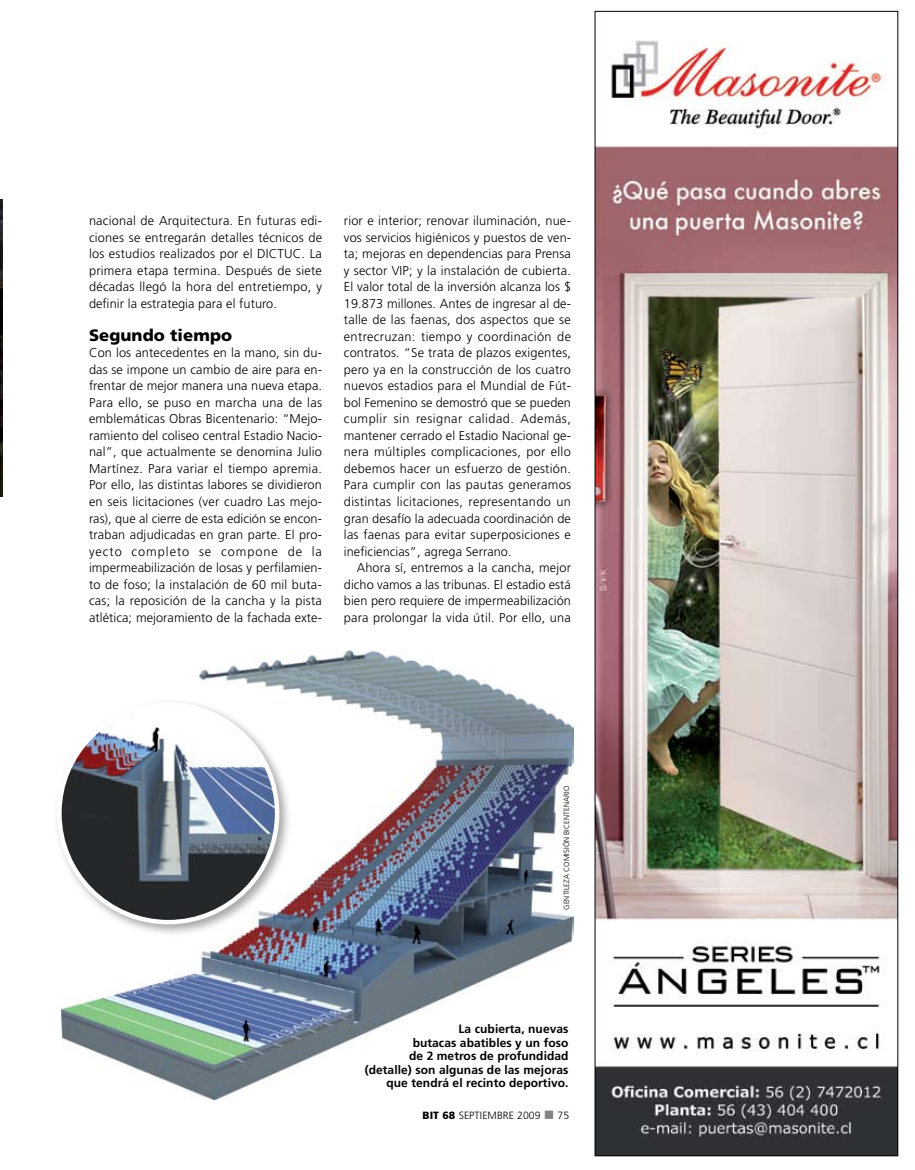
<style>
.page{position:relative;width:915px;height:1170px;background:#fff}
.page>*{position:absolute;margin:0;border:0;box-sizing:border-box;transform-origin:0 0}
.t1{font:900 16.5px "Frutiger";letter-spacing:.005em;color:#000}
.t2{font:300 12.75px/16.5px "Frutiger";letter-spacing:.015em;color:#000;text-align:justify}
.t3{font:700 12px/13.5px "Frutiger";letter-spacing:.005em;color:#000;text-align:right}
.t4{font:300 10.5px "Frutiger";letter-spacing:.005em;color:#000}
.t5{font:300 7.5px "Frutiger";letter-spacing:.005em;color:#000}
.s1{font-weight:900}
.s2{color:#808284}
</style>
<div class="page">
<img style="left:61px;top:650px;width:512px;height:448px">
<div style="left:52px;top:697px;width:240px;height:240px;background:#000;opacity:.35"></div>
<img style="left:59px;top:704px;width:218px;height:218px;border-radius:50%">
<img style="left:0;top:199px;width:3px;height:297px">
<img style="left:596px;top:40px;width:299px;height:1113px">
<p class="t2" style="left:89px;top:213px;width:234px">nacional de Arquitectura. En futuras edi&shy;ciones se entregarán detalles técnicos de los estudios realizados por el DICT</p>
<p class="t2" style="left:89px;top:246px;width:234px;text-indent:195px">UC. La primera etapa termina. Después de siete décadas llegó la hora del entretiempo, y definir la estrategia para el futuro.</p>
<p class="t1" style="left:89px;top:325px;width:145px">Segundo tiempo</p>
<p class="t2" style="left:89px;top:345px;width:234px">Con los antecedentes en la mano, sin du&shy;das se impone un cambio de aire para en&shy;frentar de mejor manera una nueva etapa.<br>Para ello, se puso en marcha una de las emblemáticas Obras Bicentenario: “Mejo&shy;ramiento del coliseo central Estadio Nacio&shy;nal”, que actualmente se denomina Julio Martínez. Para variar el tiempo apremia.<br>Por ello, las distintas labores se dividieron en seis licitaciones (ver cuadro Las mejo&shy;ras), que al cierre de esta edición se encon&shy;traban adjudicadas en gran parte. El pro&shy;yecto completo se compone de la impermeabilización de losas y perfilamien&shy;to de foso; la instalación de 60 mil buta&shy;cas; la reposición de la cancha y la pista atlética; mejoramiento de la fachada exte-</p>
<p class="t2" style="left:344px;top:213px;width:229px">rior e interior; renovar iluminación, nue&shy;vos servicios higiénicos y puestos de ven&shy;ta; mejoras en dependencias para Prensa y sector VIP; y la instalación de cubierta.<br>El valor total de la inversión alcanza los $ 19.873 millones. Antes de ingresar al de&shy;talle de las faenas, dos aspectos que se entrecruzan: tiempo y coordinación de contratos. “Se trata de plazos exigentes, pero ya en la construcción de los cuatro nuevos estadios para el M undial de Fút&shy;bol Femenino se demostró que se pueden cumplir sin resignar calidad. Además, mantener cerrado el Estadio Nacional ge&shy;nera múltiples complicaciones, por ello debemos hacer un esfuerzo de gestión.<br>Para cumplir con las pautas generamos distintas licitaciones, representando un gran desafío la adecuada coordinación de las faenas para evitar superposiciones e ineficiencias”, agrega Serrano.</p>
<p class="t2" style="left:344px;top:559px;width:228px;text-indent:13px">Ahora sí, entremos a la cancha, mejor dicho vamos a las tribunas. El estadio está bien pero requiere de impermeabilización para prolongar la vida útil. Por ello, una</p>
<p class="t5" style="left:562px;top:909px;width:125px;rotate:-90deg">Gentileza comisión bicentenario</p>
<p class="t3" style="left:364px;top:1022px;width:205px">La cubierta, nuevas<br>butacas abatibles y un foso<br>de 2 metros de profundidad (detalle) son algunas de las mejoras que tendrá el recinto deportivo.</p>
<p class="t4" style="left:422px;top:1108px;width:148px"><span class="s1">BIT 68</span> septiembre 2009 <span class="s2">■</span> 75</p>
</div>
